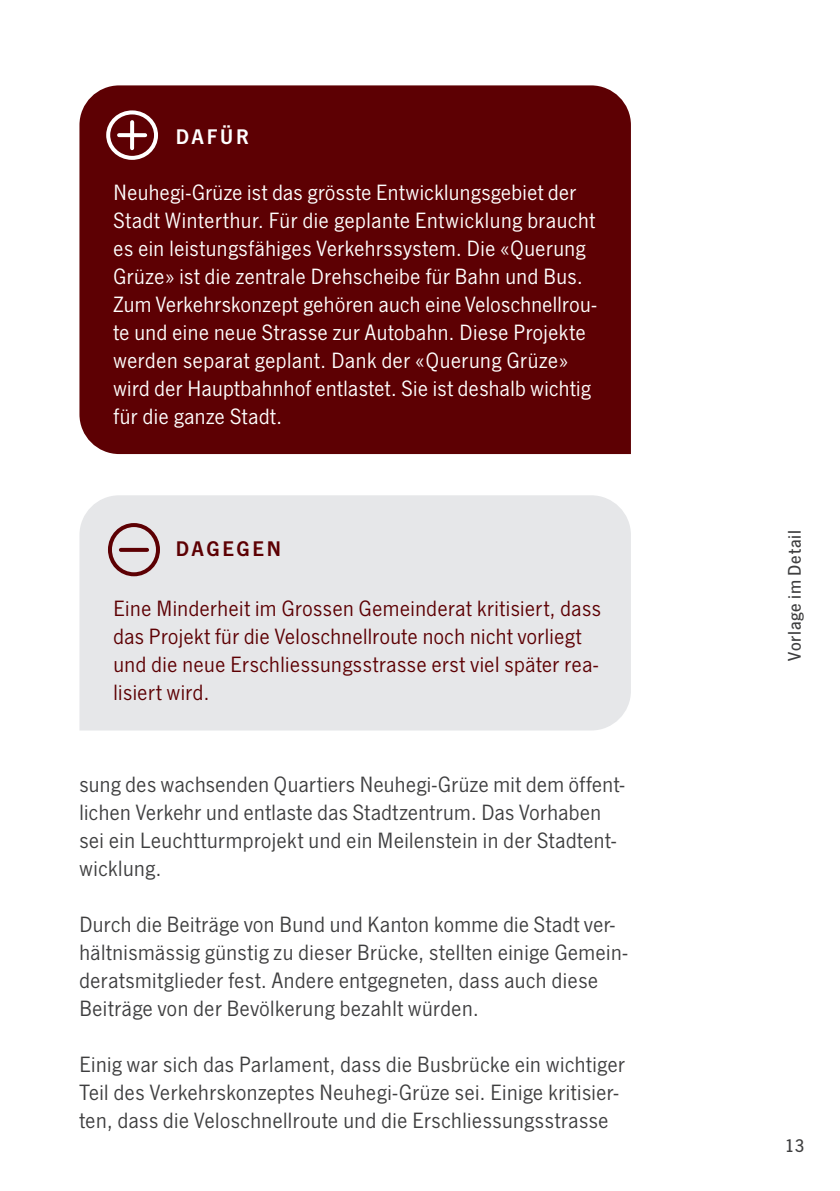
<style>
.page{position:relative;width:840px;height:1191px;background:#fff}
.page>*{position:absolute;margin:0;border:0;box-sizing:border-box;transform-origin:0 0}
.t1{font:23px/28px "News Got";letter-spacing:.02em;color:#3e3e3f}
.t2{font:23px/28px "News Got";letter-spacing:.02em;color:#fff}
.t3{font:23px/28px "News Got";letter-spacing:.02em;color:#5d0003}
.t4{font:22px "News Got Dem";letter-spacing:.115em;color:#5d0003}
.t5{font:22px "News Got Dem";letter-spacing:.125em;color:#fff}
.t6{font:500 19px "News Got";letter-spacing:.035em;color:#3e3e3f}
</style>
<div class="page">
<div style="left:79px;top:85px;width:551px;height:369px;background:#5d0003"></div>
<svg style="left:119px;top:133px;width:26px;height:4px"></svg>
<div style="left:106px;top:110px;width:52px;height:50px;border:4px solid #fff;border-radius:50%"></div>
<svg style="left:130px;top:122px;width:4px;height:26px"></svg>
<div style="left:79px;top:495px;width:551px;height:235px;background:#e6e7e9"></div>
<svg style="left:121px;top:548px;width:26px;height:4px"></svg>
<div style="left:108px;top:523px;width:52px;height:53px;border:4px solid #5d0003;border-radius:50%"></div>
<p class="t5" style="left:176px;top:124px;width:74px">DAFÜR</p>
<p class="t2" style="left:113px;top:179px;width:484px">Neuhegi-Grüze ist das grösste Entwicklungsgebiet der Stadt Winterthur. Für die geplante Entwicklung braucht es ein leistungsfähiges Verkehrssystem. Die «Querung Grüze» ist die zentrale Drehscheibe für Bahn und Bus.<br>Zum Verkehrskonzept gehören auch eine Veloschnellrou&shy;te und eine neue Strasse zur Autobahn. Diese Projekte werden separat geplant. Dank der «Querung Grüze» wird der Hauptbahnhof entlastet. Sie ist deshalb wichtig für die ganze Stadt.</p>
<p class="t4" style="left:176px;top:536px;width:107px">DAGEGEN</p>
<p class="t3" style="left:113px;top:595px;width:488px">Eine Minderheit im Grossen Gemeinderat kritisiert, dass das Projekt für die Veloschnellroute noch nicht vorliegt und die neue Erschliessungsstrasse erst viel später rea&shy;lisiert wird.</p>
<p class="t1" style="left:79px;top:771px;width:546px">sung des wachsenden Quartiers Neuhegi-Grüze mit dem öffent&shy;lichen Verkehr und entlaste das Stadtzentrum. Das Vorhaben sei ein Leuchtturmprojekt und ein Meilenstein in der Stadtent&shy;wicklung.</p>
<p class="t1" style="left:79px;top:911px;width:549px">Durch die Beiträge von Bund und Kanton komme die Stadt ver&shy;hältnismässig günstig zu dieser Brücke, stellten einige Gemein&shy;deratsmitglieder fest. Andere entgegneten, dass auch diese Beiträge von der Bevölkerung bezahlt würden.</p>
<p class="t1" style="left:79px;top:1051px;width:546px">Einig war sich das Parlament, dass die Busbrücke ein wichtiger<br>Teil des Verkehrskonzeptes Neuhegi-Grüze sei. Einige kritisier&shy;ten, dass die Veloschnellroute und die Erschliessungsstrasse</p>
<p class="t6" style="left:783px;top:660px;width:132px;rotate:-90deg">Vorlage im Detail</p>
<p class="t6" style="left:784px;top:1135px;width:21px">13</p>
</div>
